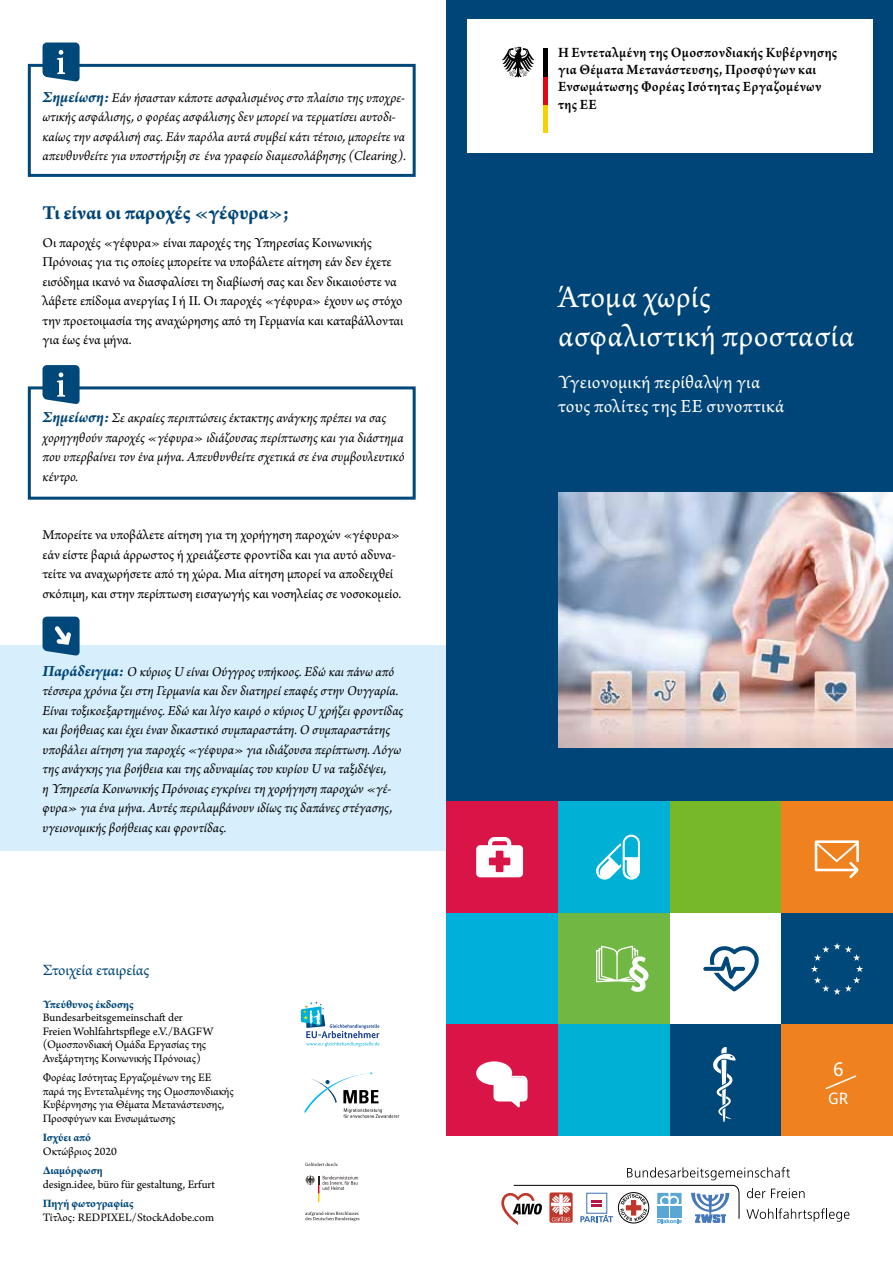
<style>
.page{position:relative;width:893px;height:1263px;background:#fff}
.page>*{position:absolute;margin:0;border:0;box-sizing:border-box;transform-origin:0 0}
.t1{font:33px/39px "Arno Pro";letter-spacing:.01em;color:#fff}
.t2{font:700 21px "Arno Pro";letter-spacing:-.005em;color:#004577}
.t3{font:21px "Bundes Sans";color:#fff}
.t4{font:19.5px/24px "Arno Pro";letter-spacing:.02em;color:#fff}
.t5{font:16.5px "Arno Pro";letter-spacing:-.015em;color:#004879}
.t6{font:16.5px "Bundes Sans";color:#fff}
.t7{font:600 15px/17.2px "Arno Pro";letter-spacing:.025em;color:#000;scale:.96 1}
.t8{font:italic 14.25px/19.5px "Arno Pro";letter-spacing:-.005em;color:#000}
.t9{font:14.25px/19.5px "Arno Pro";letter-spacing:-.005em;color:#000}
.t10{font:12px/13.5px "Arno Pro";letter-spacing:-.005em;color:#000}
.t11{font:700 12px "Arno Pro";color:#004879}
.s1{font-weight:700;font-size:16.5px;color:#004577}
</style>
<div class="page">
<div style="left:0;top:645px;width:459px;height:205px;background:#d7eefc"></div>
<svg style="left:43px;top:617px;width:37px;height:39px"></svg>
<div style="left:28px;top:386px;width:388px;height:114px;border:3px solid #004879"></div>
<div style="left:28px;top:64px;width:388px;height:113px;border:3px solid #004879"></div>
<svg style="left:43px;top:365px;width:37px;height:39px"></svg>
<svg style="left:43px;top:43px;width:37px;height:39px"></svg>
<svg style="left:301px;top:1001px;width:78px;height:45px"></svg>
<svg style="left:304px;top:1072px;width:95px;height:46px"></svg>
<svg style="left:305px;top:1163px;width:33px;height:3px"></svg>
<svg style="left:305px;top:1211px;width:54px;height:10px"></svg>
<svg style="left:305px;top:1175px;width:53px;height:27px"></svg>
<div style="left:446px;top:0;width:447px;height:1116px;background:#004577"></div>
<div style="left:467px;top:20px;width:406px;height:133px;background:#fff"></div>
<div style="left:446px;top:801px;width:112px;height:112px;background:#d81546"></div>
<div style="left:558px;top:801px;width:112px;height:112px;background:#00b1d5"></div>
<div style="left:670px;top:801px;width:111px;height:112px;background:#76b82a"></div>
<div style="left:781px;top:801px;width:112px;height:112px;background:#f0811f"></div>
<div style="left:446px;top:913px;width:112px;height:111px;background:#00b0db"></div>
<div style="left:558px;top:913px;width:112px;height:111px;background:#71b743"></div>
<div style="left:670px;top:913px;width:111px;height:111px;background:#fff"></div>
<div style="left:446px;top:1024px;width:112px;height:112px;background:#d81546"></div>
<div style="left:558px;top:1024px;width:112px;height:112px;background:#00b1d5"></div>
<div style="left:670px;top:1024px;width:111px;height:112px;background:#004879"></div>
<div style="left:781px;top:1024px;width:112px;height:112px;background:#f0811f"></div>
<svg style="left:596px;top:946px;width:52px;height:46px"></svg>
<svg style="left:476px;top:837px;width:47px;height:40px"></svg>
<svg style="left:811px;top:943px;width:52px;height:52px"></svg>
<svg style="left:713px;top:1047px;width:23px;height:75px"></svg>
<svg style="left:703px;top:946px;width:56px;height:45px"></svg>
<div style="left:476px;top:1061px;width:36px;height:24px;background:#fff;border-radius:50%"></div>
<svg style="left:494px;top:1076px;width:34px;height:32px"></svg>
<svg style="left:814px;top:840px;width:45px;height:39px"></svg>
<svg style="left:596px;top:835px;width:44px;height:45px"></svg>
<svg style="left:825px;top:1075px;width:32px;height:15px"></svg>
<div style="left:543px;top:104px;width:5px;height:29px;background:#f8d200"></div>
<div style="left:543px;top:76px;width:5px;height:28px;background:#e30613"></div>
<div style="left:543px;top:48px;width:5px;height:28px;background:#000"></div>
<svg style="left:502px;top:47px;width:33px;height:30px"></svg>
<svg style="left:501px;top:1167px;width:348px;height:58px"></svg>
<img style="left:558px;top:492px;width:335px;height:255px">
<p class="t8" style="left:43px;top:89px;width:365px"><span class="s1">Σημείωση:</span> Εάν ήσασταν κάποτε ασφαλισμένος στο πλαίσιο της υποχρε&shy;ωτικής ασφάλισης, ο φορέας ασφάλισης δεν μπορεί να τερματίσει αυτοδι&shy;καίως την ασφάλισή σας. Εάν παρόλα αυτά συμβεί κάτι τέτοιο, μπορείτε να απευθυνθείτε για υποστήριξη σε ένα γραφείο διαμεσολάβησης (Clearing).</p>
<h2 class="t2" style="left:43px;top:200px;width:248px">Τι είναι οι παροχές «γέφυρα»;</h2>
<p class="t9" style="left:43px;top:234px;width:362px">Οι παροχές «γέφυρα» είναι παροχές της Υπηρεσίας Κοινωνικής Πρόνοιας για τις οποίες μπορείτε να υποβάλετε αίτηση εάν δεν έχετε εισόδημα ικανό να διασφαλίσει τη διαβίωσή σας και δεν δικαιούστε να λάβετε επίδομα ανεργίας Ι ή ΙΙ. Οι παροχές «γέφυρα» έχουν ως στόχο την προετοιμασία της αναχώρησης από τη Γερμανία και καταβάλλονται για έως ένα μήνα.</p>
<p class="t8" style="left:43px;top:409px;width:364px"><span class="s1">Σημείωση:</span> Σε ακραίες περιπτώσεις έκτακτης ανάγκης πρέπει να σας χορηγηθούν παροχές «γέφυρα» ιδιάζουσας περίπτωσης και για διάστημα που υπερβαίνει τον ένα μήνα. Απευθυνθείτε σχετικά σε ένα συμβουλευτικό κέντρο.</p>
<p class="t9" style="left:43px;top:526px;width:360px">Μπορείτε να υποβάλετε αίτηση για τη χορήγηση παροχών «γέφυρα» εάν είστε βαριά άρρωστος ή χρειάζεστε φροντίδα και για αυτό αδυνα&shy;τείτε να αναχωρήσετε από τη χώρα. Μια αίτηση μπορεί να αποδειχθεί σκόπιμη, και στην περίπτωση εισαγωγής και νοσηλείας σε νοσοκομείο.</p>
<p class="t8" style="left:43px;top:663px;width:362px"><span class="s1">Παράδειγμα:</span> Ο κύριος U είναι Ούγγρος υπήκοος. Εδώ και πάνω από τέσσερα χρόνια ζει στη Γερμανία και δεν διατηρεί επαφές στην Ουγγαρία.<br>Είναι τοξικοεξαρτημένος. Εδώ και λίγο καιρό ο κύριος U χρήζει φροντίδας και βοήθειας και έχει έναν δικαστικό συμπαραστάτη. Ο συμπαραστάτης υποβάλει αίτηση για παροχές «γέφυρα» για ιδιάζουσα περίπτωση. Λόγω της ανάγκης για βοήθεια και της αδυναμίας του κυρίου U να ταξιδέψει,<br>η Υπηρεσία Κοινωνικής Πρόνοιας εγκρίνει τη χορήγηση παροχών «γέ&shy;φυρα» για ένα μήνα. Αυτές περιλαμβάνουν ιδίως τις δαπάνες στέγασης, υγειονομικής βοήθειας και φροντίδας.</p>
<p class="t5" style="left:43px;top:961px;width:108px">Στοιχεία εταιρείας</p>
<p class="t11" style="left:43px;top:997px;width:92px">Υπεύθυνος έκδοσης</p>
<p class="t10" style="left:43px;top:1011px;width:172px">Bundesarbeitsgemeinschaft der Freien Wohlfahrtspflege e.V./BAGFW (Ομοσπονδιακή Ομάδα Εργασίας της Ανεξάρτητης Κοινωνικής Πρόνοιας)</p>
<p class="t10" style="left:43px;top:1071px;width:193px">Φορέας Ισότητας Εργαζομένων της ΕΕ παρά της Εντεταλμένης της Ομοσπονδιακής Κυβέρνησης για Θέματα Μετανάστευσης, Προσφύγων και Ενσωμάτωσης</p>
<p class="t11" style="left:43px;top:1130px;width:50px">Ισχύει από</p>
<p class="t10" style="left:43px;top:1145px;width:76px">Οκτώβριος 2020</p>
<p class="t11" style="left:43px;top:1163px;width:62px">Διαμόρφωση</p>
<p class="t10" style="left:43px;top:1178px;width:174px">design.idee, büro für gestaltung, Erfurt</p>
<p class="t11" style="left:43px;top:1196px;width:92px">Πηγή φωτογραφίας</p>
<p class="t10" style="left:43px;top:1211px;width:173px">Τίτλος: REDPIXEL/StockAdobe.com</p>
<p class="t7" style="left:558px;top:45px;width:292px">Η Εντεταλμένη της Ομοσπονδιακής Κυβέρνησης για Θέματα Μετανάστευσης, Προσφύγων και Ενσωμάτωσης Φορέας Ισότητας Εργαζομένων της ΕΕ</p>
<h1 class="t1" style="left:558px;top:279px;width:298px">Άτομα χωρίς ασφαλιστική προστασία</h1>
<h3 class="t4" style="left:558px;top:371px;width:228px">Υγειονομική περίθαλψη για τους πολίτες της ΕΕ συνοπτικά</h3>
<h2 class="t3" style="left:833px;top:1056px;width:12px">6</h2>
<p class="t6" style="left:828px;top:1088px;width:22px">GR</p>
</div>
